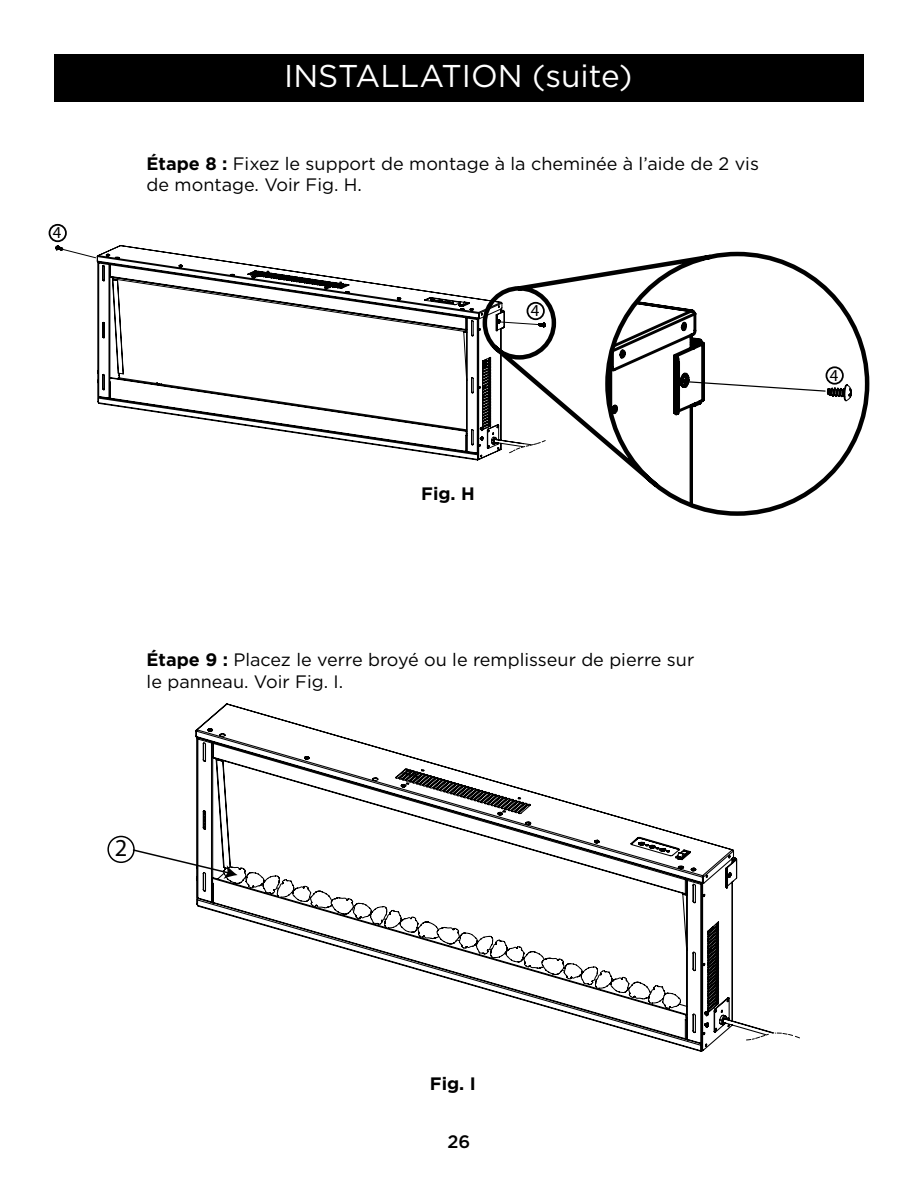
<style>
.page{position:relative;width:918px;height:1188px;background:#fff}
.page>*{position:absolute;margin:0;border:0;box-sizing:border-box;transform-origin:0 0}
.t1{font:31.5px "Gotham";color:#fff}
.t2{font:24.45px "Myriad Pro";color:#000}
.t3{font:18px/21.6px "Gotham";color:#000}
.t4{font:700 18px "Gotham";color:#000}
.t5{font:500 18px "Gotham";color:#000}
.t6{font:16.8px "Myriad Pro";color:#000}
.s1{font-weight:700}
</style>
<div class="page">
<div style="left:54px;top:54px;width:810px;height:48px;background:#000"></div>
<svg style="left:97px;top:327px;width:383px;height:134px"></svg>
<svg style="left:56px;top:245px;width:424px;height:82px"></svg>
<svg style="left:480px;top:251px;width:390px;height:265px"></svg>
<div style="left:49px;top:224px;width:18px;height:18px;border:2px solid #000;border-radius:50%"></div>
<div style="left:527px;top:302px;width:18px;height:18px;border:2px solid #000;border-radius:50%"></div>
<div style="left:826px;top:366px;width:18px;height:19px;border:2px solid #000;border-radius:50%"></div>
<svg style="left:195px;top:703px;width:580px;height:349px"></svg>
<svg style="left:746px;top:1033px;width:54px;height:7px"></svg>
<svg style="left:132px;top:848px;width:550px;height:167px"></svg>
<div style="left:107px;top:836px;width:28px;height:27px;border:2px solid #000;border-radius:50%"></div>
<p class="t6" style="left:53px;top:222px;width:10px">4</p>
<h1 class="t1" style="left:284px;top:56px;width:350px">INSTALLATION (suite)</h1>
<p class="t3" style="left:147px;top:152px;width:614px"><span class="s1">Étape 8 :</span> Fixez le support de montage à la cheminée à l’aide de 2 vis de montage. Voir Fig. H.</p>
<p class="t6" style="left:531px;top:300px;width:10px">4</p>
<p class="t4" style="left:421px;top:481px;width:55px">Fig. H</p>
<p class="t3" style="left:147px;top:649px;width:549px"><span class="s1">Étape 9 :</span> Placez le verre broyé ou le remplisseur de pierre sur le panneau. Voir Fig. I.</p>
<h2 class="t2" style="left:115px;top:833px;width:14px">2</h2>
<p class="t6" style="left:830px;top:365px;width:10px">4</p>
<p class="t4" style="left:430px;top:1072px;width:47px">Fig. I</p>
<p class="t5" style="left:448px;top:1130px;width:24px">26</p>
</div>
